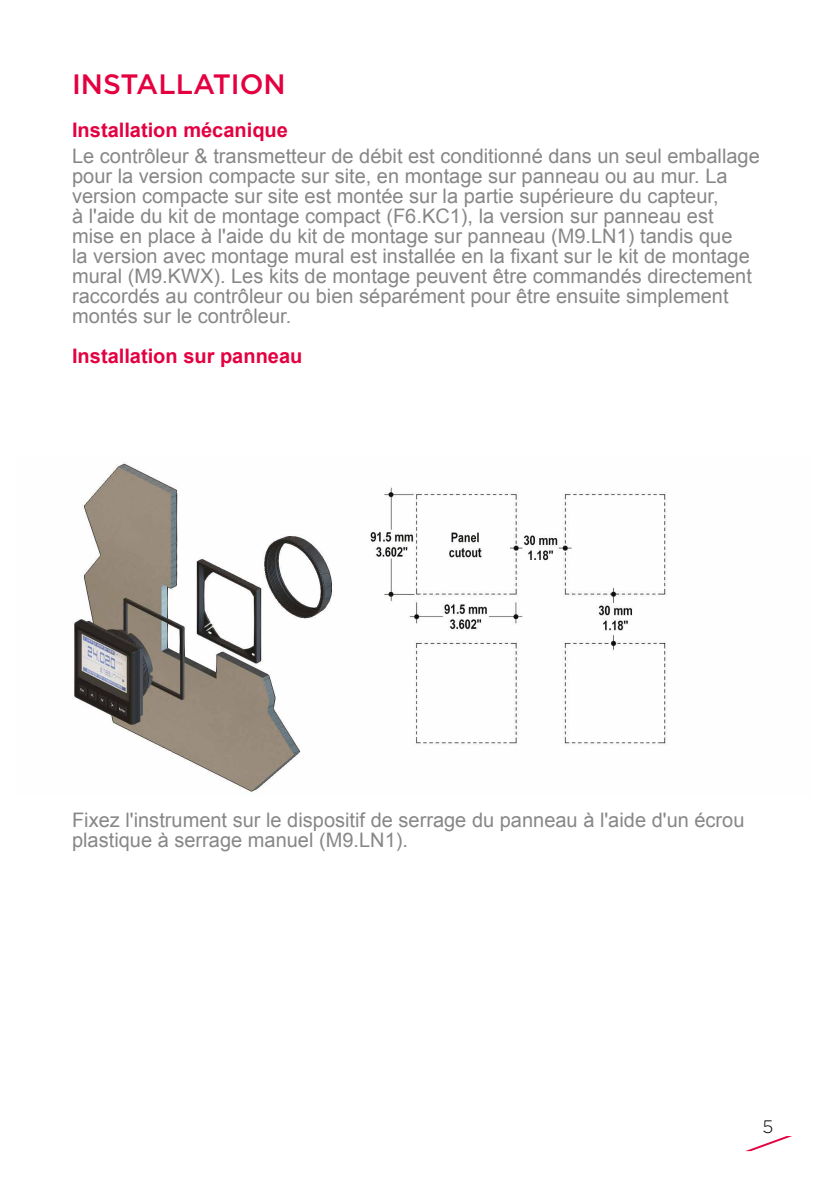
<style>
.page{position:relative;width:840px;height:1191px;background:#fff}
.page>*{position:absolute;margin:0;border:0;box-sizing:border-box;transform-origin:0 0}
.t1{font:500 28px "Gotham";color:#e40040}
.t2{font:20px/20px "Arial";color:#878787}
.t3{font:700 20px "Arial";color:#e40040}
.t4{font:300 18px "Gotham";color:#000}
</style>
<div class="page">
<svg style="left:746px;top:1136px;width:45px;height:15px"></svg>
<img style="left:74px;top:462px;width:593px;height:330px">
<h1 class="t1" style="left:72px;top:66px;width:215px">INSTALLATION</h1>
<p class="t3" style="left:72px;top:117px;width:217px">Installation mécanique</p>
<p class="t2" style="left:72px;top:146px;width:689px">Le contrôleur &amp; transmetteur de débit est conditionné dans un seul emballage pour la version compacte sur site, en montage sur panneau ou au mur. La version compacte sur site est montée sur la partie supérieure du capteur,<br>à l'aide du kit de montage compact (F6.KC1), la version sur panneau est mise en place à l'aide du kit de montage sur panneau (M9.LN1) tandis que<br>la version avec montage mural est installée en la fixant sur le kit de montage mural (M9.KWX). Les kits de montage peuvent être commandés directement raccordés au contrôleur ou bien séparément pour être ensuite simplement montés sur le contrôleur.</p>
<p class="t3" style="left:72px;top:343px;width:232px">Installation sur panneau</p>
<p class="t2" style="left:72px;top:810px;width:673px">Fixez l'instrument sur le dispositif de serrage du panneau à l'aide d'un écrou plastique à serrage manuel (M9.LN1).</p>
<p class="t4" style="left:762px;top:1115px;width:12px">5</p>
</div>
